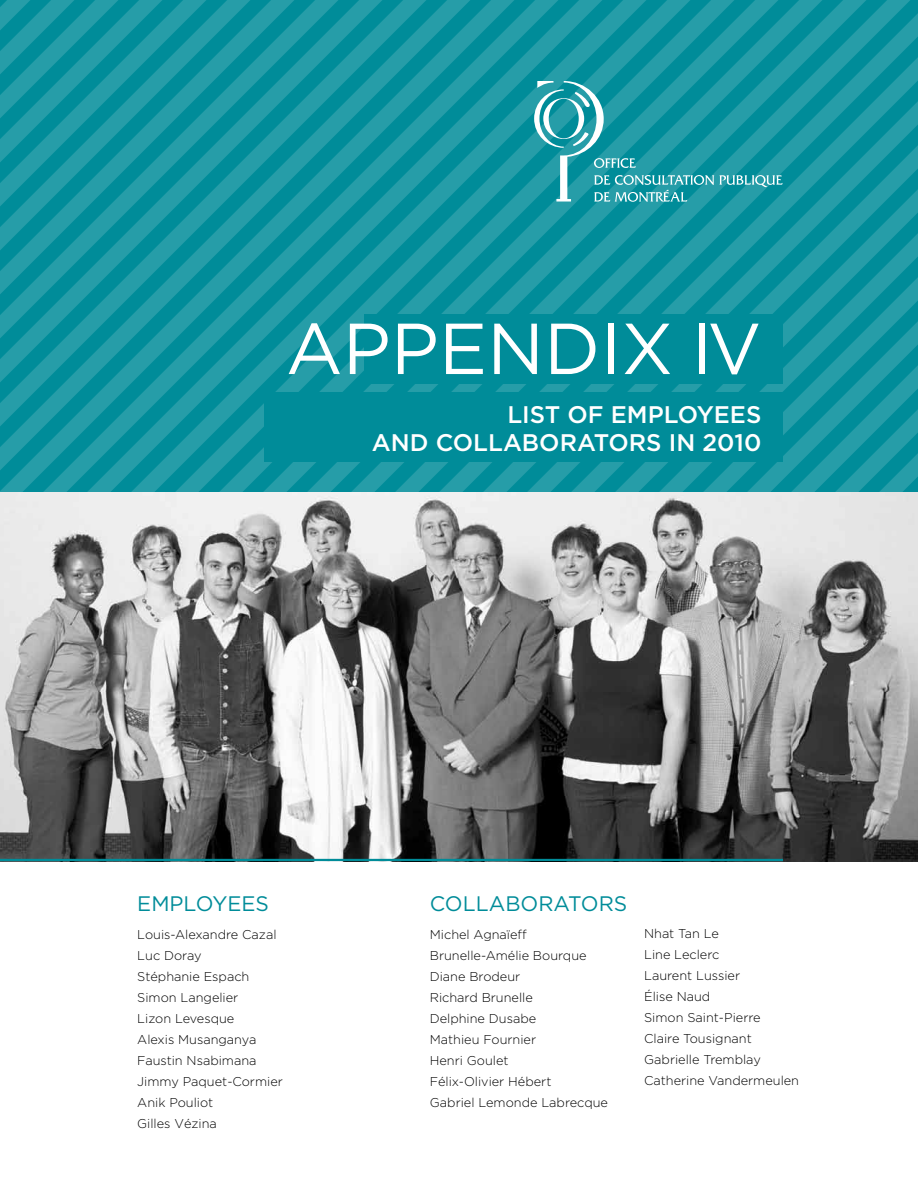
<style>
.page{position:relative;width:918px;height:1188px;background:#fff}
.page>*{position:absolute;margin:0;border:0;box-sizing:border-box;transform-origin:0 0}
.t1{font:72px "Gotham HTF";color:#fff}
.t2{font:500 24px "Gotham HTF";color:#fff}
.t3{font:21px "Gotham HTF";color:#008c99}
.t4{font:300 12.75px/21px "Gotham HTF";color:#000}
</style>
<div class="page">
<svg style="left:0;top:0;width:917px;height:16px;background:#1494a0"></svg>
<svg style="left:0;top:16px;width:917px;height:476px;background:#1394a0"></svg>
<svg style="left:7px;top:38px;width:910px;height:454px;background:#1495a0"></svg>
<svg style="left:29px;top:60px;width:888px;height:432px;background:#1394a0"></svg>
<svg style="left:51px;top:82px;width:866px;height:410px;background:#1494a0"></svg>
<svg style="left:73px;top:104px;width:844px;height:388px;background:#1494a0"></svg>
<svg style="left:95px;top:126px;width:822px;height:366px;background:#1494a0"></svg>
<svg style="left:117px;top:148px;width:800px;height:344px;background:#1495a0"></svg>
<svg style="left:139px;top:170px;width:778px;height:322px;background:#1394a0"></svg>
<svg style="left:161px;top:192px;width:756px;height:300px;background:#1495a0"></svg>
<svg style="left:183px;top:214px;width:734px;height:278px;background:#1495a0"></svg>
<svg style="left:205px;top:236px;width:712px;height:256px;background:#1494a0"></svg>
<svg style="left:227px;top:258px;width:690px;height:234px;background:#1495a0"></svg>
<svg style="left:249px;top:280px;width:668px;height:212px;background:#1394a0"></svg>
<svg style="left:271px;top:302px;width:646px;height:190px;background:#1394a0"></svg>
<svg style="left:293px;top:324px;width:624px;height:168px;background:#1495a0"></svg>
<svg style="left:315px;top:346px;width:602px;height:146px;background:#1394a0"></svg>
<svg style="left:337px;top:368px;width:580px;height:124px;background:#1495a1"></svg>
<svg style="left:359px;top:390px;width:558px;height:102px;background:#1495a0"></svg>
<div style="left:364px;top:315px;width:419px;height:69px;background:#008c99"></div>
<div style="left:265px;top:392px;width:518px;height:70px;background:#008c99"></div>
<img style="left:0;top:492px;width:917px;height:369px">
<svg style="left:534px;top:81px;width:249px;height:121px;background:#299ea9"></svg>
<hr style="left:0;top:859px;width:783px;height:2px;background:#008c99">
<svg style="left:917px;top:0;width:1px;height:862px"></svg>
<h1 class="t1" style="left:286px;top:309px;width:471px">APPENDIX IV</h1>
<h2 class="t2" style="left:507px;top:401px;width:121px">LIST OF EMPLOYEES</h2>
<h2 class="t2" style="left:372px;top:429px;width:82px">AND COLL</h2>
<h2 class="t2" style="left:503px;top:429px;width:38px">ABOR</h2>
<h2 class="t2" style="left:577px;top:429px;width:35px">ATORS</h2>
<h2 class="t2" style="left:669px;top:429px;width:94px">IN 2010</h2>
<h3 class="t3" style="left:137px;top:892px;width:133px">EMPLOYEES</h3>
<p class="t4" style="left:137px;top:924px;width:147px">Louis-Alexandre Cazal<br>Luc Doray<br>Stéphanie Espach<br>Simon Langelier<br>Lizon Levesque<br>Alexis Musanganya<br>Faustin Nsabimana<br>Jimmy Paquet-Cormier<br>Anik Pouliot<br>Gilles Vézina</p>
<h3 class="t3" style="left:430px;top:892px;width:92px">COLLABOR</h3>
<h3 class="t3" style="left:554px;top:892px;width:31px">ATOR</h3>
<h3 class="t3" style="left:614px;top:892px;width:15px">S</h3>
<p class="t4" style="left:430px;top:924px;width:180px">Michel Agnaïeff<br>Brunelle-Amélie Bourque<br>Diane Brodeur<br>Richard Brunelle<br>Delphine Dusabe<br>Mathieu Fournier<br>Henri Goulet<br>Félix-Olivier Hébert<br>Gabriel Lemonde Labrecque</p>
<p class="t4" style="left:644px;top:923px;width:156px">Nhat Tan Le<br>Line Leclerc<br>Laurent Lussier<br>Élise Naud<br>Simon Saint-Pierre<br>Claire Tousignant<br>Gabrielle Tremblay<br>Catherine Vandermeulen</p>
</div>
